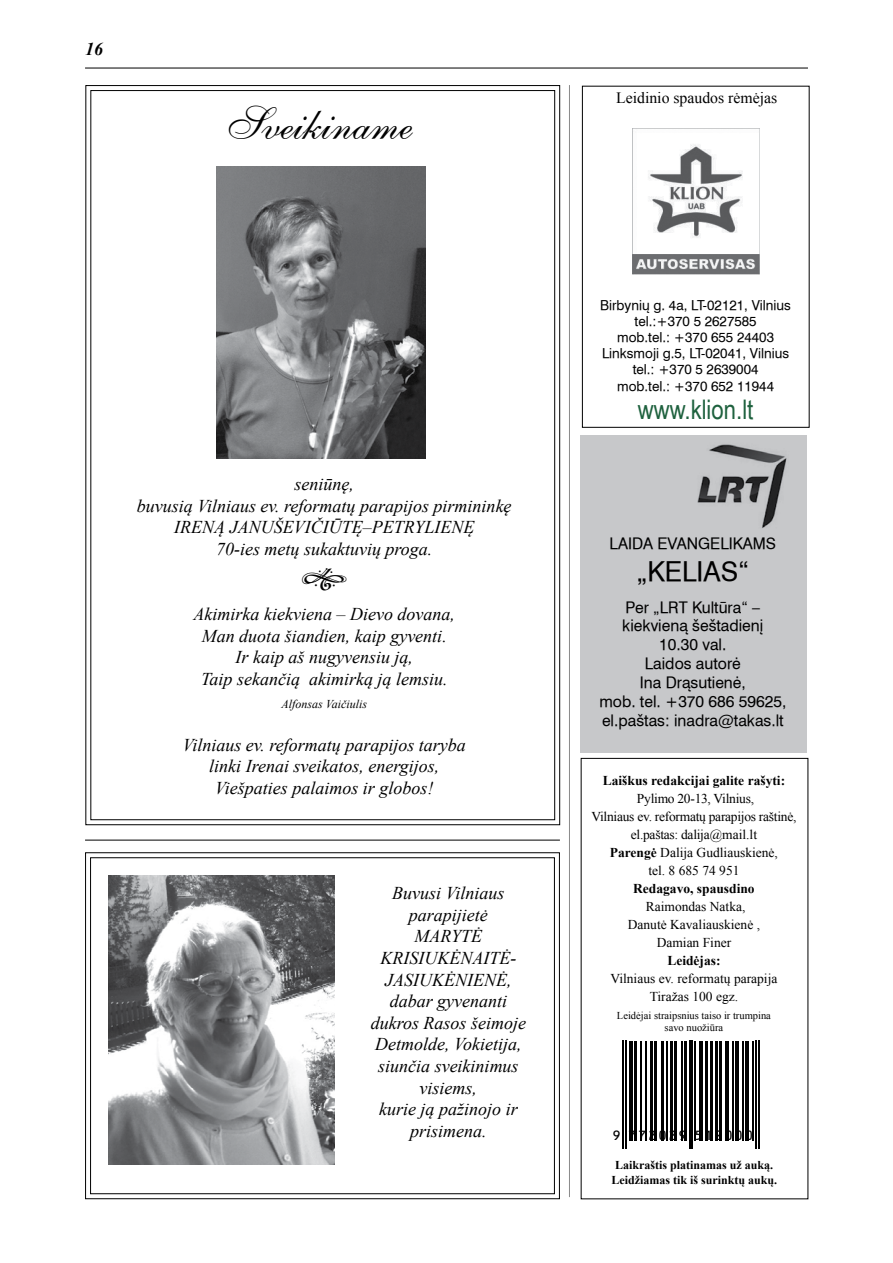
<style>
.page{position:relative;width:893px;height:1263px;background:#fff}
.page>*{position:absolute;margin:0;border:0;box-sizing:border-box;transform-origin:0 0}
.t1{font:46.5px "Shelley LT Allegro";color:#000}
.t2{font:27px "Arial Narrow";color:#1e613e}
.t3{font:27px "Helvetica LT";color:#000}
.t4{font:italic 18px/21.6px "Times New Roman";color:#000;text-align:center}
.t5{font:italic 700 18px "Times New Roman";color:#000}
.t6{font:15.75px/18.9px "Helvetica LT";color:#000;text-align:center}
.t7{font:15.75px "Times New Roman";color:#000}
.t8{font:14.85px "OCRB10 Pitch BT";letter-spacing:.07em;color:#000}
.t9{font:13.5px/16.2px "Helvetica LT";color:#000;text-align:center}
.t10{font:13.5px/18px "Times New Roman";letter-spacing:-.02em;color:#000;text-align:center}
.t11{font:13.5px/18px "Times New Roman";color:#000;text-align:center}
.t12{font:700 13.5px "Times New Roman";color:#000}
.t13{font:700 12px/14.4px "Times New Roman";color:#000;text-align:center}
.t14{font:italic 12px "Times New Roman";color:#000}
.t15{font:10.5px/12px "Times New Roman";color:#000;text-align:center}
.s1{font-weight:700}
</style>
<div class="page">
<hr style="left:85px;top:68px;width:723px;height:1px;background:#000">
<svg style="left:622px;top:1040px;width:138px;height:109px"></svg>
<hr style="left:623px;top:1041px;width:1px;height:108px;background:#000">
<hr style="left:626px;top:1041px;width:1px;height:108px;background:#000">
<hr style="left:629px;top:1041px;width:3px;height:99px;background:#000">
<hr style="left:634px;top:1041px;width:3px;height:99px;background:#000">
<hr style="left:640px;top:1041px;width:1px;height:99px;background:#000">
<hr style="left:646px;top:1041px;width:1px;height:99px;background:#000">
<hr style="left:650px;top:1041px;width:3px;height:99px;background:#000">
<hr style="left:654px;top:1041px;width:3px;height:99px;background:#000">
<hr style="left:662px;top:1041px;width:2px;height:99px;background:#000">
<hr style="left:666px;top:1041px;width:1px;height:99px;background:#000">
<hr style="left:670px;top:1041px;width:3px;height:99px;background:#000">
<hr style="left:675px;top:1041px;width:2px;height:99px;background:#000">
<hr style="left:682px;top:1041px;width:1px;height:99px;background:#000">
<hr style="left:685px;top:1041px;width:2px;height:99px;background:#000">
<hr style="left:689px;top:1041px;width:1px;height:108px;background:#000">
<hr style="left:692px;top:1041px;width:1px;height:108px;background:#000">
<hr style="left:695px;top:1041px;width:1px;height:99px;background:#000">
<hr style="left:699px;top:1041px;width:4px;height:99px;background:#000">
<hr style="left:705px;top:1041px;width:2px;height:99px;background:#000">
<hr style="left:711px;top:1041px;width:2px;height:99px;background:#000">
<hr style="left:715px;top:1041px;width:2px;height:99px;background:#000">
<hr style="left:719px;top:1041px;width:3px;height:99px;background:#000">
<hr style="left:725px;top:1041px;width:4px;height:99px;background:#000">
<hr style="left:732px;top:1041px;width:1px;height:99px;background:#000">
<hr style="left:735px;top:1041px;width:4px;height:99px;background:#000">
<hr style="left:742px;top:1041px;width:1px;height:99px;background:#000">
<hr style="left:745px;top:1041px;width:4px;height:99px;background:#000">
<hr style="left:752px;top:1041px;width:1px;height:99px;background:#000">
<hr style="left:755px;top:1041px;width:1px;height:108px;background:#000">
<hr style="left:758px;top:1041px;width:1px;height:108px;background:#000">
<div style="left:582px;top:86px;width:227px;height:342px;border:1px solid #000"></div>
<hr style="left:569px;top:85px;width:1px;height:1112px;background:#000">
<hr style="left:85px;top:840px;width:475px;height:1px;background:#000">
<svg style="left:85px;top:85px;width:476px;height:741px"></svg>
<img style="left:216px;top:166px;width:209px;height:293px">
<svg style="left:85px;top:852px;width:475px;height:348px"></svg>
<div style="left:90px;top:857px;width:465px;height:337px;border:1px solid #000"></div>
<img style="left:108px;top:875px;width:227px;height:290px">
<img style="left:633px;top:144px;width:126px;height:131px">
<div style="left:580px;top:436px;width:227px;height:317px;background:#c7c8ca"></div>
<img style="left:697px;top:444px;width:90px;height:84px">
<svg style="left:302px;top:568px;width:44px;height:22px"></svg>
<p class="t5" style="left:85px;top:36px;width:19px">16</p>
<h1 class="t1" style="left:225px;top:95px;width:189px">Sveikiname</h1>
<p class="t4" style="left:295px;top:473px;width:61px">seniūnę,</p>
<p class="t4" style="left:137px;top:495px;width:376px">buvusią Vilniaus ev. reformatų parapijos pirmininkę</p>
<p class="t4" style="left:174px;top:516px;width:76px">Ireną Januševi</p>
<p class="t4" style="left:311px;top:516px;width:125px">čiūtę–Petr ylien</p>
<p class="t4" style="left:463px;top:516px;width:12px">ę</p>
<p class="t4" style="left:216px;top:538px;width:218px">70-ies metų sukaktuvių proga.</p>
<p class="t4" style="left:194px;top:603px;width:263px">Akimirka kiekviena – Dievo dovana,<br>Man duota šiandien, kaip gyventi.<br>Ir kaip aš nugyvensiu ją,<br>Taip sekančią akimirką ją lemsiu.</p>
<p class="t14" style="left:281px;top:695px;width:87px">Alfonsas Vaičiulis</p>
<p class="t4" style="left:183px;top:733px;width:285px">Vilniaus ev. reformatų parapijos taryba linki Irenai sveikatos, energijos,<br>Viešpaties palaimos ir globos!</p>
<p class="t4" style="left:392px;top:882px;width:114px">Buvusi Vilniaus</p>
<p class="t4" style="left:409px;top:903px;width:81px">parapijietė</p>
<p class="t4" style="left:415px;top:925px;width:69px">Mar ytė</p>
<p class="t4" style="left:380px;top:947px;width:23px">Krisiuk</p>
<p class="t4" style="left:449px;top:947px;width:23px">ėnait</p>
<p class="t4" style="left:499px;top:947px;width:18px">ė-</p>
<p class="t4" style="left:496px;top:968px;width:17px">ė,</p>
<p class="t4" style="left:390px;top:990px;width:119px">dabar gyvenanti</p>
<p class="t4" style="left:371px;top:1011px;width:157px">dukros Rasos šeimoje</p>
<p class="t4" style="left:375px;top:1033px;width:148px">Detmolde, Vokietija,</p>
<p class="t4" style="left:378px;top:1055px;width:142px">siunčia sveikinimus</p>
<p class="t4" style="left:420px;top:1076px;width:59px">visiems,</p>
<p class="t4" style="left:379px;top:1098px;width:140px">kurie ją pažinojo ir</p>
<p class="t4" style="left:410px;top:1119px;width:78px">prisimena.</p>
<p class="t4" style="left:385px;top:968px;width:20px">Jasiuk</p>
<p class="t4" style="left:444px;top:968px;width:23px">ėnien</p>
<p class="t7" style="left:616px;top:88px;width:162px">Leidinio spaudos rėmėjas</p>
<p class="t9" style="left:600px;top:297px;width:192px">Birbynių g. 4a, LT-02121, Vilnius tel.:+370 5 2627585<br>mob.tel.: +370 655 24403<br>Linksmoji g.5, LT-02041, Vilnius tel.: +370 5 2639004<br>mob.tel.: +370 652 11944</p>
<h2 class="t2" style="left:638px;top:389px;width:117px">www.klion.lt</h2>
<p class="t6" style="left:610px;top:533px;width:168px">LAIDA EVANGELIKAMS</p>
<h2 class="t3" style="left:636px;top:555px;width:114px">„KELIAS“</h2>
<p class="t6" style="left:599px;top:597px;width:189px">Per „LRT Kultūra“ – kiekvieną šeštadienį<br>10.30 val.<br>Laidos autorė<br>Ina Drąsutienė,<br>mob. tel. +370 686 59625, el.paštas: inadra@takas.lt</p>
<p class="t12" style="left:603px;top:771px;width:184px">Laiškus redakcijai galite rašyti:</p>
<p class="t10" style="left:591px;top:789px;width:206px">Pylimo 20-13, Vilnius,<br>Vilniaus ev. reformatų parapijos raštinė, el.paštas: dalija@mail.lt<br><span class="s1">Parengė</span> Dalija Gudliauskienė,<br>tel. 8 685 74 951</p>
<p class="t12" style="left:633px;top:879px;width:123px">Redagavo, spausdino</p>
<p class="t11" style="left:628px;top:897px;width:134px">Raimondas Natka,<br>Danutė Kavaliauskienė ,<br>Damian Finer</p>
<p class="t12" style="left:667px;top:951px;width:55px">Leidėjas:</p>
<p class="t11" style="left:610px;top:969px;width:169px">Vilniaus ev. reformatų parapija<br>Tiražas 100 egz.</p>
<p class="t15" style="left:617px;top:1009px;width:155px">Leidėjai straipsnius taiso ir trumpina savo nuožiūra</p>
<p class="t8" style="left:612px;top:1129px;width:143px">9 772029 512000</p>
<p class="t13" style="left:611px;top:1158px;width:167px">Laikraštis platinamas už auką.<br>Leidžiamas tik iš surinktų aukų.</p>
</div>
